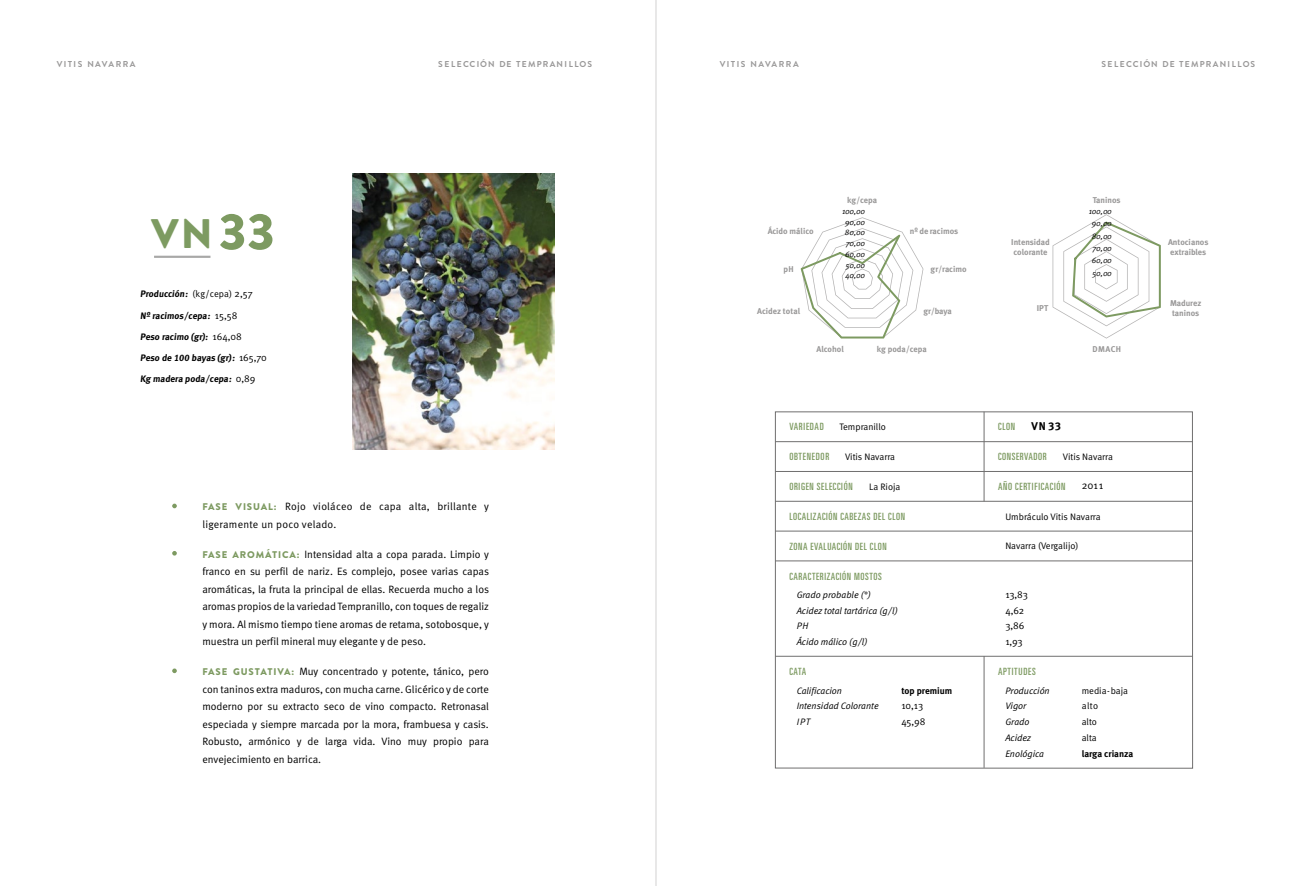
<style>
.page{position:relative;width:1312px;height:886px;background:#fff}
.page>*{position:absolute;margin:0;border:0;box-sizing:border-box;transform-origin:0 0}
.t1{font:900 41.25px "Brandon Text";color:#7d9b61}
.t2{font:11.25px "Meta Bold LF";color:#000}
.t3{font:10.62px/17.5px "Meta Normal";color:#000;text-align:justify}
.t4{font:10.62px/17.5px "Meta Normal";letter-spacing:.025em;color:#000}
.t5{font:ultra-condensed 10px "Univers LT Std";letter-spacing:.06em;color:#7d9a61}
.t6{font:10px/15.8px "Meta Normal";letter-spacing:-.01em;color:#000}
.t7{font:9.38px "Meta Bold LF";letter-spacing:-.005em;color:#000}
.t8{font:italic 9.38px/15.8px "Meta Normal";color:#000}
.t9{font:9.38px/15.8px "Meta Normal";color:#000}
.t10{font:700 8.5px "Brandon Text";letter-spacing:.16em;color:#999898}
.t11{font:8.38px/9.9px "Meta Bold LF";color:#999898}
.t12{font:italic 8px/10.8px "Meta Normal";letter-spacing:-.05em;color:#000;text-align:center}
.s1{font-size:50px;color:#7d9a61}
.s2{font-family:"Meta Normal"}
.s3{font-family:"Meta Normal";font-size:10px}
.s4{font-family:"Brandon Text";font-weight:900;font-size:9.75px;color:#7d9a61}
</style>
<div class="page">
<img style="left:352px;top:174px;width:202px;height:275px">
<svg style="left:172px;top:668px;width:5px;height:5px"></svg>
<svg style="left:172px;top:551px;width:5px;height:4px"></svg>
<svg style="left:172px;top:504px;width:5px;height:4px"></svg>
<svg style="left:800px;top:217px;width:123px;height:121px"></svg>
<svg style="left:1052px;top:214px;width:108px;height:124px"></svg>
<hr style="left:983px;top:412px;width:1px;height:89px;background:#706f6f">
<hr style="left:983px;top:656px;width:1px;height:112px;background:#706f6f">
<hr style="left:775px;top:471px;width:417px;height:1px;background:#706f6f">
<hr style="left:775px;top:441px;width:417px;height:1px;background:#706f6f">
<hr style="left:775px;top:501px;width:417px;height:1px;background:#706f6f">
<hr style="left:775px;top:531px;width:417px;height:1px;background:#706f6f">
<hr style="left:775px;top:561px;width:417px;height:1px;background:#706f6f">
<hr style="left:775px;top:656px;width:417px;height:1px;background:#706f6f">
<hr style="left:154px;top:256px;width:56px;height:2px;background:#a8a8a7">
<hr style="left:655px;top:0;width:1px;height:886px;background:#b3b2b2">
<p class="t10" style="left:57px;top:58px;width:80px">VITIS NAVARRA</p>
<p class="t10" style="left:438px;top:58px;width:155px">SELECCIÓN DE TEMPRANILLOS</p>
<h1 class="t1" style="left:151px;top:205px;width:126px">VN<span class="s1">33</span></h1>
<p class="t7" style="left:140px;top:288px;width:114px">Producción: <span class="s2">(kg/cepa)</span> <span class="s3">2,57</span></p>
<p class="t7" style="left:140px;top:310px;width:99px">Nº racimos/cepa: <span class="s3">15,58</span></p>
<p class="t7" style="left:140px;top:331px;width:103px">Peso racimo (gr): <span class="s3">164,08</span></p>
<p class="t7" style="left:140px;top:352px;width:128px">Peso de 100 bayas (gr) : <span class="s3">165,70</span></p>
<p class="t7" style="left:140px;top:373px;width:117px">Kg madera poda/cepa: <span class="s3">0,89</span></p>
<p class="t4" style="left:202px;top:497px;width:288px"><span class="s4">FASE VISUAL:</span> Rojo violáceo de capa alta, brillante y ligeramente un poco velado.</p>
<p class="t3" style="left:202px;top:545px;width:288px"><span class="s4">FASE AROMÁTICA:</span> Intensidad alta a copa parada. Limpio y franco en su perfil de nariz. Es complejo, posee varias capas aromáticas, la fruta la principal de ellas. Recuerda mucho a los aromas propios de la variedad Tempranillo, con toques de regaliz y mora. Al mismo tiempo tiene aromas de retama, sotobosque, y muestra un perfil mineral muy elegante y de peso.</p>
<p class="t3" style="left:202px;top:662px;width:288px"><span class="s4">FASE GUSTATIVA:</span> Muy concentrado y potente, tánico, pero con taninos extra maduros, con mucha carne. Glicérico y de corte moderno por su extracto seco de vino compacto. Retronasal especiada y siempre marcada por la mora, frambuesa y casis.<br>Robusto, armónico y de larga vida. Vino muy propio para envejecimiento en barrica.</p>
<p class="t10" style="left:719px;top:58px;width:80px">VITIS NAVARRA</p>
<p class="t10" style="left:1101px;top:58px;width:155px">SELECCIÓN DE TEMPRANILLOS</p>
<p class="t11" style="left:847px;top:195px;width:31px">kg/cepa</p>
<p class="t11" style="left:767px;top:226px;width:47px">Ácido málico</p>
<p class="t11" style="left:783px;top:264px;width:12px">pH</p>
<p class="t12" style="left:841px;top:205px;width:25px">100,00<br>90,00<br>80,00<br>70,00<br>60,00<br>50,00<br>40,00</p>
<p class="t11" style="left:909px;top:226px;width:50px">nº de racimos</p>
<p class="t11" style="left:930px;top:264px;width:38px">gr/racimo</p>
<p class="t11" style="left:757px;top:306px;width:44px">Acidez total</p>
<p class="t11" style="left:923px;top:306px;width:30px">gr/baya</p>
<p class="t11" style="left:816px;top:344px;width:29px">Alcohol</p>
<p class="t11" style="left:876px;top:344px;width:51px">kg poda/cepa</p>
<p class="t11" style="left:1011px;top:237px;width:40px">Intensidad colorante</p>
<p class="t11" style="left:1036px;top:303px;width:13px">IPT</p>
<p class="t11" style="left:1092px;top:195px;width:29px">Taninos</p>
<p class="t12" style="left:1088px;top:205px;width:25px;line-height:12.4px">100,00<br>90,00<br>80,00<br>70,00<br>60,00<br>50,00</p>
<p class="t11" style="left:1092px;top:344px;width:30px">DMACH</p>
<p class="t5" style="left:789px;top:421px;width:36px">VARIEDAD</p>
<p class="t5" style="left:789px;top:451px;width:41px">OBTENEDOR</p>
<p class="t9" style="left:839px;top:419px;width:48px">Tempranillo</p>
<p class="t5" style="left:997px;top:421px;width:19px">CLON</p>
<p class="t2" style="left:1031px;top:420px;width:31px">VN 33</p>
<p class="t5" style="left:997px;top:451px;width:50px">CONSERVADOR</p>
<p class="t9" style="left:844px;top:449px;width:52px">Vitis Navarra</p>
<p class="t9" style="left:1062px;top:449px;width:52px">Vitis Navarra</p>
<p class="t5" style="left:789px;top:481px;width:65px">ORIGEN SELECCIÓN</p>
<p class="t5" style="left:789px;top:510px;width:117px">LOCALIZACIÓN CABEZAS DEL CLON</p>
<p class="t5" style="left:789px;top:540px;width:99px">ZONA EVALUACIÓN DEL CLON</p>
<p class="t5" style="left:789px;top:570px;width:94px">CARACTERIZACIÓN MOSTOS</p>
<p class="t9" style="left:869px;top:478px;width:33px">La Rioja</p>
<p class="t5" style="left:997px;top:481px;width:69px">AÑO CERTIFICACIÓN</p>
<p class="t3" style="left:1081px;top:476px;width:23px">2011</p>
<p class="t9" style="left:1005px;top:508px;width:97px">Umbráculo Vitis Navarra</p>
<p class="t9" style="left:1005px;top:538px;width:74px">Navarra (Vergalijo)</p>
<p class="t8" style="left:796px;top:587px;width:76px">Grado probable (°)</p>
<p class="t6" style="left:1005px;top:586px;width:24px">13,83</p>
<p class="t8" style="left:796px;top:602px;width:102px">Acidez total tartárica (g/l)</p>
<p class="t6" style="left:1005px;top:602px;width:21px">4,62</p>
<p class="t8" style="left:796px;top:618px;width:13px">PH</p>
<p class="t6" style="left:1005px;top:618px;width:21px">3,86</p>
<p class="t8" style="left:796px;top:634px;width:72px">Ácido málico (g/l)</p>
<p class="t6" style="left:1005px;top:633px;width:19px">1,93</p>
<p class="t5" style="left:789px;top:666px;width:18px">CATA</p>
<p class="t5" style="left:997px;top:666px;width:39px">APTITUDES</p>
<p class="t8" style="left:796px;top:682px;width:47px">Calificacion</p>
<p class="t7" style="left:901px;top:685px;width:52px">top premium</p>
<p class="t8" style="left:1005px;top:682px;width:46px">Producción</p>
<p class="t6" style="left:901px;top:698px;width:26px">10,13<br>45,98</p>
<p class="t8" style="left:796px;top:698px;width:83px">Intensidad Colorante<br>IPT</p>
<p class="t8" style="left:1005px;top:698px;width:23px">Vigor</p>
<p class="t8" style="left:1005px;top:714px;width:26px">Grado</p>
<p class="t8" style="left:1005px;top:730px;width:40px">Acidez<br>Enológica</p>
<p class="t9" style="left:1081px;top:682px;width:48px">media-baja alto<br>alto</p>
<p class="t7" style="left:1081px;top:748px;width:53px">larga crianza</p>
<p class="t9" style="left:1081px;top:730px;width:16px">alta</p>
<p class="t11" style="left:1167px;top:237px;width:42px">Antocianos extraibles</p>
<p class="t11" style="left:1169px;top:298px;width:33px">Madurez taninos</p>
</div>
